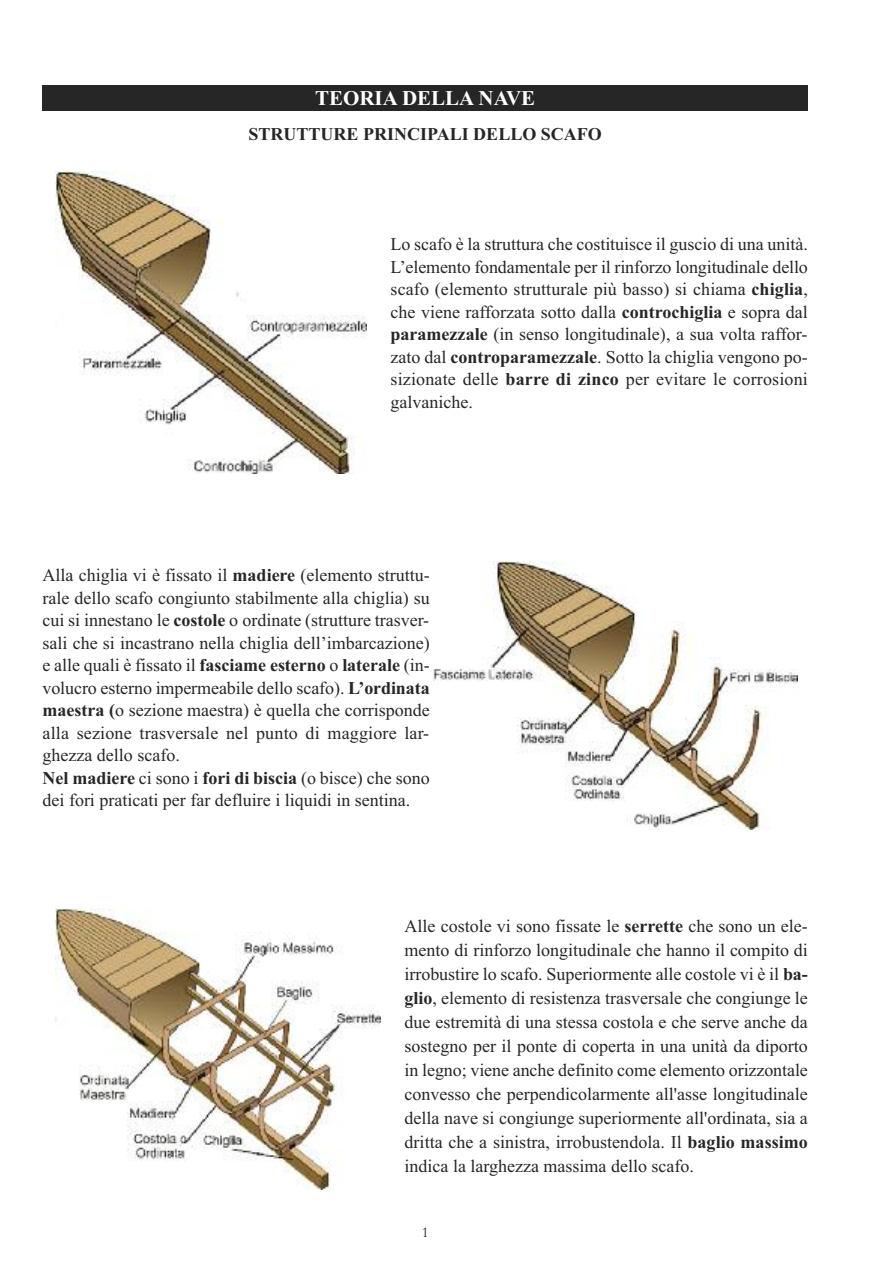
<style>
.page{position:relative;width:893px;height:1263px;background:#fff}
.page>*{position:absolute;margin:0;border:0;box-sizing:border-box;transform-origin:0 0}
.t1{font:700 21px "Times New Roman";color:#fff}
.t2{font:18px/22.5px "Times New Roman";color:#272627;text-align:justify}
.t3{font:700 18px "Times New Roman";color:#272627}
.t4{font:15px "Garamond";color:#272627}
.s1{font-weight:700}
</style>
<div class="page">
<div style="left:43px;top:85px;width:765px;height:26px;background:#272627"></div>
<img style="left:55px;top:171px;width:311px;height:302px">
<img style="left:433px;top:562px;width:364px;height:267px">
<img style="left:55px;top:908px;width:326px;height:281px">
<p class="t1" style="left:315px;top:85px;width:222px">TEORIA DELLA NAVE</p>
<p class="t3" style="left:249px;top:123px;width:355px">STRUTTURE PRINCIPALI DELLO SCAFO</p>
<p class="t2" style="left:391px;top:233px;width:419px">Lo scafo è la struttura che costituisce il guscio di una unità.<br>L’elemento fondamentale per il rinforzo longitudinale dello scafo (elemento strutturale più basso) si chiama <span class="s1">chiglia</span>, che viene rafforzata sotto dalla <span class="s1">controchiglia</span> e sopra dal <span class="s1">paramezzale</span> (in senso longitudinale), a sua volta raffor&shy;zato dal <span class="s1">controparamezzale</span>. Sotto la chiglia vengono po&shy;sizionate delle <span class="s1">barre di zinco</span> per evitare le corrosioni galvaniche.</p>
<p class="t2" style="left:43px;top:564px;width:389px;text-align:left">Alla chiglia vi è fissato il <span class="s1">madiere</span> (elemento struttu&shy;rale dello scafo congiunto stabilmente alla chiglia) su cui si innestano le <span class="s1">costole</span> o ordinate (strutture trasver&shy;sali che si incastrano nella chiglia dell’imbarcazione) e alle quali è fissato il <span class="s1">fasciame esterno</span> o <span class="s1">laterale</span> (in&shy;volucro esterno impermeabile dello scafo). <span class="s1">L’ordinata maestra (</span>o sezione maestra) è quella che corrisponde alla sezione trasversale nel punto di maggiore lar&shy;ghezza dello scafo.<br><span class="s1">Nel madiere</span> ci sono i <span class="s1">fori di biscia</span> (o bisce) che sono dei fori praticati per far defluire i liquidi in sentina.</p>
<p class="t2" style="left:404px;top:914px;width:405px;line-height:24px">Alle costole vi sono fissate le <span class="s1">serrette</span> che sono un ele&shy;mento di rinforzo longitudinale che hanno il compito di irrobustire lo scafo. Superiormente alle costole vi è il <span class="s1">ba&shy;glio</span>, elemento di resistenza trasversale che congiunge le due estremità di una stessa costola e che serve anche da sostegno per il ponte di coperta in una unità da diporto in legno; viene anche definito come elemento orizzontale convesso che perpendicolarmente all'asse longitudinale della nave si congiunge superiormente all'ordinata, sia a dritta che a sinistra, irrobustendola. Il <span class="s1">baglio massimo </span>indica la larghezza massima dello scafo.</p>
<p class="t4" style="left:422px;top:1223px;width:9px">1</p>
</div>
